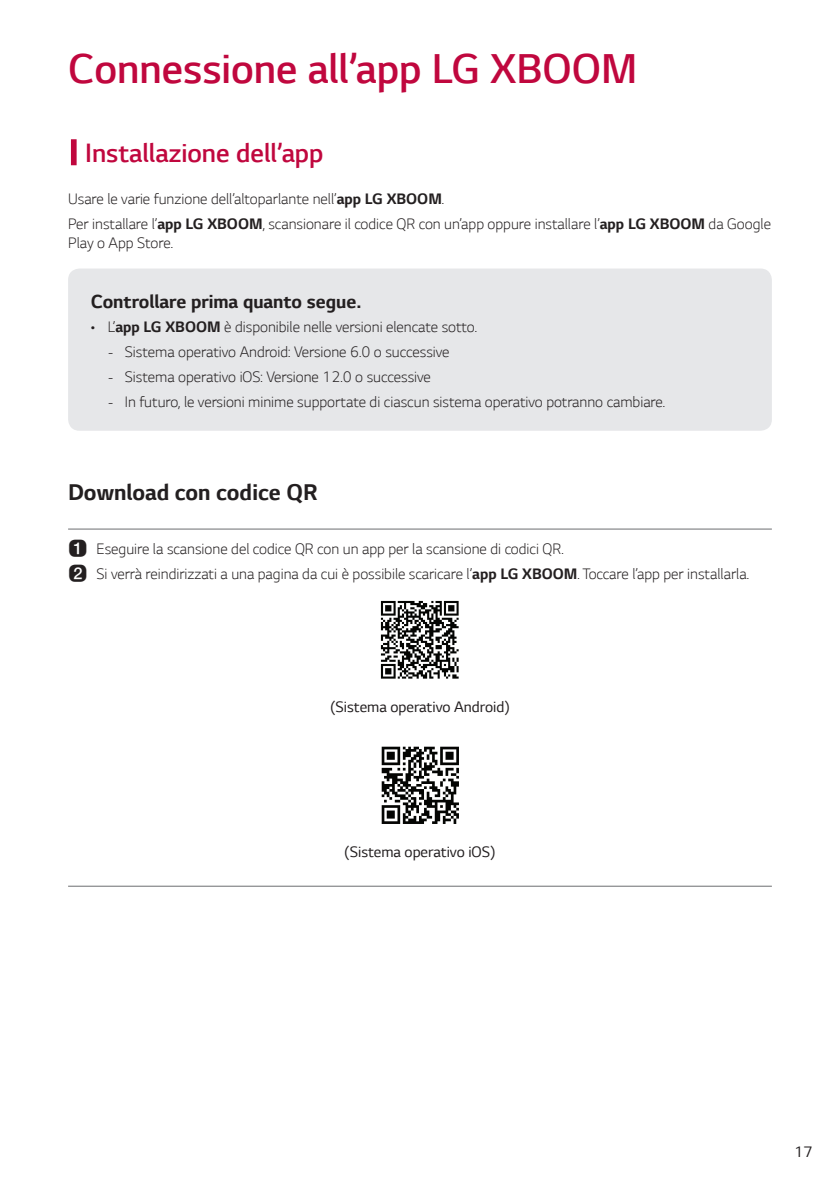
<style>
.page{position:relative;width:840px;height:1191px;background:#fff}
.page>*{position:absolute;margin:0;border:0;box-sizing:border-box;transform-origin:0 0}
.t1{font:300 44px "LG Smart";color:#c0073e}
.t2{font:300 28px "LG Smart";color:#c0073e}
.t3{font:700 24px "LG Smart";color:#231f20}
.t4{font:700 20px "LG Smart";color:#231f20}
.t5{font:300 16px/24.8px "LG Smart";color:#231f20}
.t6{font:16px "LG Smart";color:#231f20}
.s1{font-weight:700}
.s2{font-family:"UPSYS Rounded Box Number";font-weight:400}
</style>
<div class="page">
<div style="left:71px;top:139px;width:6px;height:26px;background:#c0073e"></div>
<hr style="left:68px;top:529px;width:703px;height:1px;background:#6c6d70">
<div style="left:68px;top:268px;width:703px;height:163px;background:#e6e7e9;border-radius:11px"></div>
<img style="left:380px;top:600px;width:79px;height:79px">
<img style="left:381px;top:746px;width:78px;height:78px">
<hr style="left:68px;top:886px;width:703px;height:1px;background:#6c6d70">
<h1 class="t1" style="left:68px;top:42px;width:570px">Connessione all’app LG XBOOM</h1>
<h2 class="t2" style="left:85px;top:136px;width:240px">Installazione dell’app</h2>
<p class="t5" style="left:68px;top:186px;width:704px">Usare le varie funzione dell’altoparlante nell’<span class="s1">app LG XBOOM</span>.<br>Per installare l’<span class="s1">app LG XBOOM</span>, scansionare il codice QR con un’app oppure installare l’<span class="s1">app LG XBOOM</span> da Google</p>
<p class="t5" style="left:68px;top:230px;width:106px">Play o App Store.</p>
<p class="t4" style="left:91px;top:289px;width:272px">Controllare prima quanto segue.</p>
<p class="t5" style="left:91px;top:315px;width:387px">• L’<span class="s1">app LG XBOOM</span> è disponibile nelle versioni elencate sotto.</p>
<p class="t5" style="left:108px;top:339px;width:343px">- Sistema operativo Android: Versione 6.0 o successive</p>
<p class="t5" style="left:108px;top:364px;width:324px">- Sistema operativo iOS: Versione 12.0 o successive</p>
<p class="t5" style="left:108px;top:389px;width:558px">- In futuro, le versioni minime supportate di ciascun sistema operativo potranno cambiare.</p>
<h3 class="t3" style="left:68px;top:478px;width:250px">Download con codice QR</h3>
<p class="t5" style="left:68px;top:536px;width:682px"><span class="s2">a</span> Eseguire la scansione del codice QR con un app per la scansione di codici QR.<br><span class="s2">b</span> Si verrà reindirizzati a una pagina da cui è possibile scaricare l’<span class="s1">app LG XBOOM</span>. Toccare l’app per installarla.</p>
<p class="t6" style="left:330px;top:697px;width:180px">(Sistema operativo Android)</p>
<p class="t6" style="left:344px;top:842px;width:152px">(Sistema operativo iOS)</p>
<p class="t6" style="left:794px;top:1142px;width:20px">17</p>
</div>
